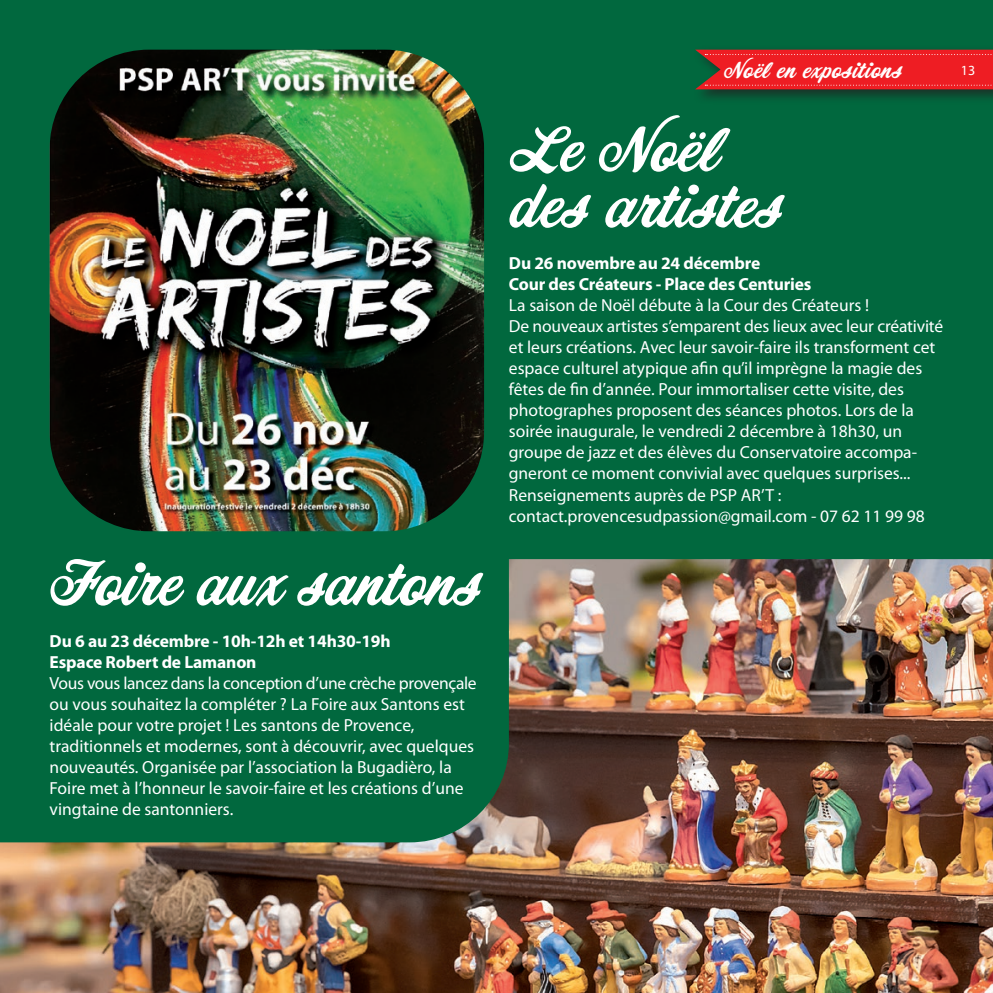
<style>
.page{position:relative;width:993px;height:993px;background:#fff}
.page>*{position:absolute;margin:0;border:0;box-sizing:border-box;transform-origin:0 0}
.t1{font:57.75px/56px "Corner Store JF";letter-spacing:-.005em;color:#fff}
.t2{font:21px "Corner Store JF";letter-spacing:.025em;color:#fff}
.t3{font:17.5px/21px "Myriad Pro";color:#fff}
.t4{font:700 17.5px/21px "Myriad Pro";letter-spacing:-.01em;color:#fff}
.t5{font:14px "Myriad Pro";color:#fff}
</style>
<div class="page">
<div style="left:0;top:0;width:992px;height:992px;background:#01683e"></div>
<img style="left:0;top:559px;width:992px;height:433px">
<img style="left:50px;top:50px;width:434px;height:481px">
<div style="left:692px;top:45px;width:300px;height:59px;background:#231f20;opacity:.75"></div>
<svg style="left:694px;top:50px;width:299px;height:39px;background:#e32327"></svg>
<h1 class="t1" style="left:50px;top:559px;width:432px">Foire aux santons</h1>
<p class="t4" style="left:50px;top:630px;width:342px">Du 6 au 23 décembre - 10h-12h et 14h30-19h<br>Espace Robert de Lamanon</p>
<p class="t3" style="left:50px;top:672px;width:428px">Vous vous lancez dans la conception d’une crèche provençale ou vous souhaitez la compléter ? La Foire aux Santons est idéale pour votre projet ! Les santons de Provence, traditionnels et modernes, sont à découvrir, avec quelques nouveautés. Organisée par l’association la Bugadièro, la Foire met à l’honneur le savoir-faire et les créations d’une vingtaine de santonniers.</p>
<p class="t2" style="left:723px;top:55px;width:179px">Noël en expositions</p>
<p class="t5" style="left:960px;top:61px;width:16px">13</p>
<h1 class="t1" style="left:508px;top:125px;width:274px">Le Noël des artistes</h1>
<p class="t4" style="left:508px;top:252px;width:304px">Du 26 novembre au 24 décembre<br>Cour des Créateurs - Place des Centuries</p>
<p class="t3" style="left:508px;top:294px;width:435px">La saison de Noël débute à la Cour des Créateurs !<br>De nouveaux artistes s’emparent des lieux avec leur créativité et leurs créations. Avec leur savoir-faire ils transforment cet espace culturel atypique afin qu’il imprègne la magie des fêtes de fin d’année. Pour immortaliser cette visite, des photographes proposent des séances photos. Lors de la soirée inaugurale, le vendredi 2 décembre à 18h30, un groupe de jazz et des élèves du Conservatoire accompa&shy;gneront ce moment convivial avec quelques surprises...<br>Renseignements auprès de PSP AR’T : contact.provencesudpassion@gmail.com - 07 62 11 99 98</p>
</div>
